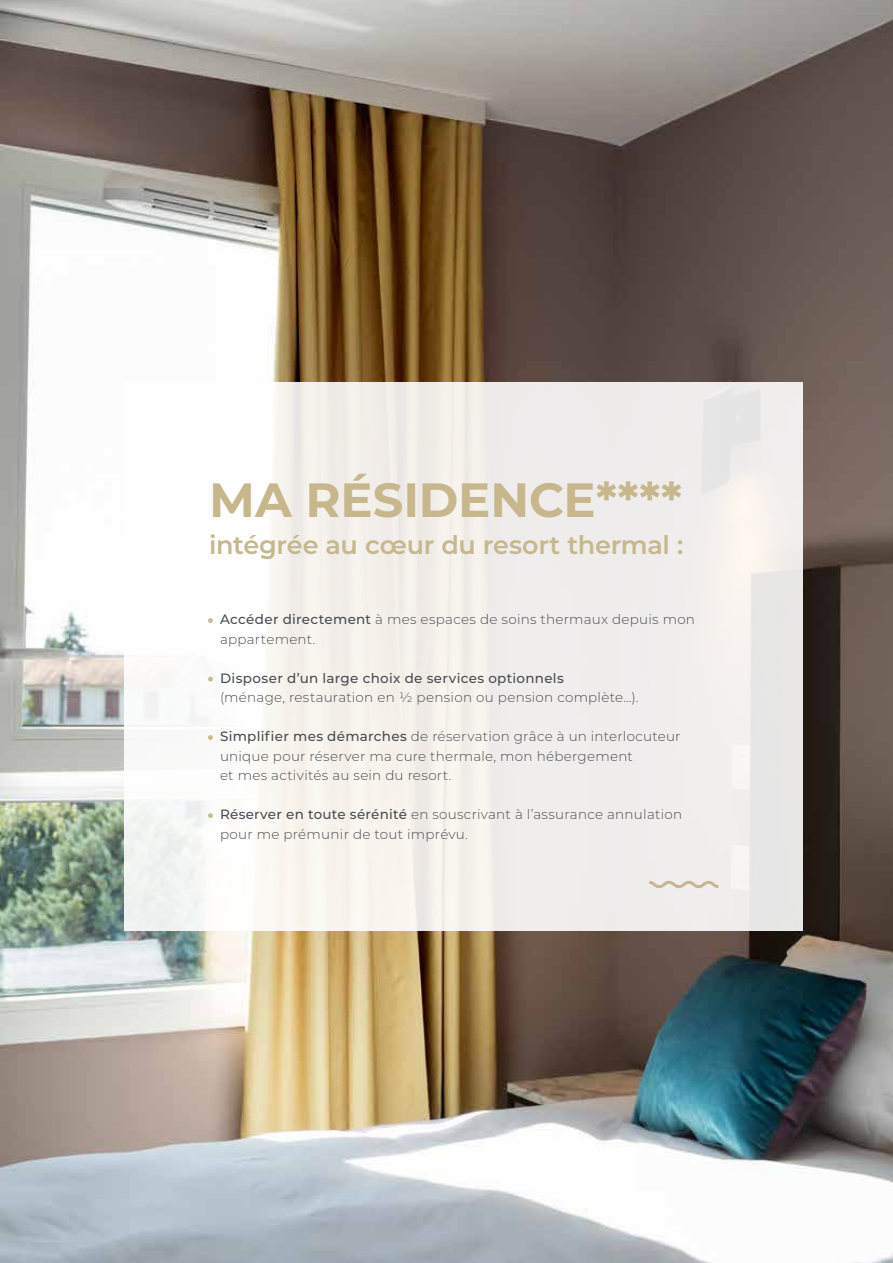
<style>
.page{position:relative;width:893px;height:1263px;background:#fff}
.page>*{position:absolute;margin:0;border:0;box-sizing:border-box;transform-origin:0 0}
.t1{font:700 48px "Montserrat";letter-spacing:-.005em;color:#c7b78c}
.t2{font:600 25.5px "Montserrat";letter-spacing:-.015em;color:#c6b88d}
.t3{font:300 13.5px/19.5px "Montserrat";letter-spacing:.02em;color:#484d52}
.s1{color:#c6b88d}
.s2{font-weight:500}
</style>
<div class="page">
<img style="left:0;top:0;width:893px;height:1263px">
<div style="left:124px;top:382px;width:679px;height:549px;background:linear-gradient(to right,#fbfaf7,#ebe9e7)"></div>
<svg style="left:646px;top:879px;width:75px;height:11px"></svg>
<h1 class="t1" style="left:209px;top:473px;width:474px">MA RÉSIDENCE****</h1>
<h2 class="t2" style="left:209px;top:531px;width:475px">intégrée au cœur du resort thermal :</h2>
<p class="t3" style="left:220px;top:610px;width:476px;text-indent:-12px"><span class="s1">•</span> <span class="s2">Accéder directement</span> à mes espaces de soins thermaux depuis mon appartement.</p>
<p class="t3" style="left:220px;top:668px;width:420px;text-indent:-12px"><span class="s1">•</span> <span class="s2">Disposer d’un large choix de services optionnels<br></span>(ménage, restauration en ½ pension ou pension complète…).</p>
<p class="t3" style="left:220px;top:727px;width:462px;text-indent:-12px"><span class="s1">•</span> <span class="s2">Simplifier mes démarches</span> de réservation grâce à un interlocuteur unique pour réserver ma cure thermale, mon hébergement<br>et mes activités au sein du resort.</p>
<p class="t3" style="left:220px;top:805px;width:464px;text-indent:-12px"><span class="s1">•</span> <span class="s2">Réserver en toute sérénité</span> en souscrivant à l’assurance annulation pour me prémunir de tout imprévu.</p>
</div>
